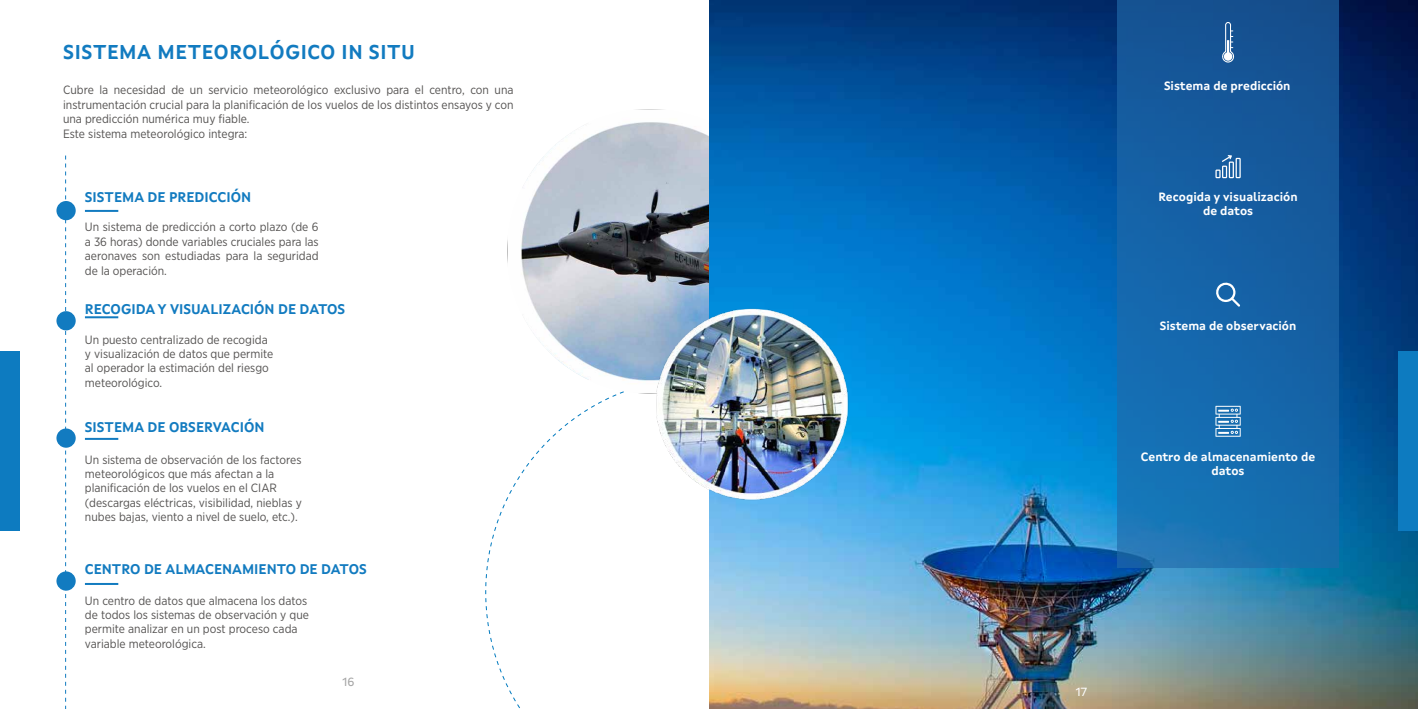
<style>
.page{position:relative;width:1418px;height:709px;background:#fff}
.page>*{position:absolute;margin:0;border:0;box-sizing:border-box;transform-origin:0 0}
.t1{font:700 20px "Xunta Sans";letter-spacing:.03em;color:#127bc0}
.t2{font:700 14px "Xunta Sans";color:#127bc0}
.t3{font:12px/14.4px "Gotham Narrow";color:#545251}
.t4{font:700 12px/14.4px "Xunta Sans";color:#fff;text-align:center}
.t5{font:12px "Xunta Sans";color:#a3a3a3}
.t6{font:12px "Xunta Sans";color:#fefefe}
</style>
<div class="page">
<img style="left:507px;top:109px;width:202px;height:301px">
<div style="left:56px;top:201px;width:20px;height:19px;background:#127bc0;border-radius:50%"></div>
<div style="left:56px;top:428px;width:20px;height:20px;background:#127bc0;border-radius:50%"></div>
<div style="left:56px;top:311px;width:20px;height:19px;background:#127bc0;border-radius:50%"></div>
<div style="left:56px;top:571px;width:20px;height:19px;background:#127bc0;border-radius:50%"></div>
<svg style="left:65px;top:155px;width:1px;height:554px"></svg>
<hr style="left:85px;top:210px;width:33px;height:2px;background:#127bc0">
<hr style="left:85px;top:438px;width:33px;height:2px;background:#127bc0">
<hr style="left:85px;top:583px;width:33px;height:2px;background:#127bc0">
<hr style="left:85px;top:316px;width:33px;height:2px;background:#127bc0">
<div style="left:0;top:351px;width:19px;height:179px;background:#0d7bc0"></div>
<img style="left:709px;top:0;width:708px;height:709px">
<div style="left:1117px;top:0;width:221px;height:568px;background:linear-gradient(to bottom,#145093,#1774b7)"></div>
<svg style="left:1221px;top:22px;width:13px;height:41px"></svg>
<svg style="left:1215px;top:282px;width:25px;height:25px"></svg>
<svg style="left:1215px;top:155px;width:25px;height:23px"></svg>
<svg style="left:1215px;top:406px;width:25px;height:31px"></svg>
<img style="left:647px;top:299px;width:214px;height:211px">
<div style="left:1398px;top:351px;width:19px;height:179px;background:#0d7bc0"></div>
<h1 class="t1" style="left:63px;top:40px;width:353px">SISTEMA METEOROLÓGICO IN SITU</h1>
<p class="t3" style="left:63px;top:83px;width:452px">Cubre la necesidad de un servicio meteorológico exclusivo para el centro, con una instrumentación crucial para la planificación de los vuelos de los distintos ensayos y con una predicción numérica muy fiable.<br>Este sistema meteorológico integra:</p>
<p class="t2" style="left:85px;top:188px;width:168px">SISTEMA DE PREDICCIÓN</p>
<p class="t3" style="left:85px;top:220px;width:235px;text-align:justify">Un sistema de predicción a corto plazo (de 6 a 36 horas) donde variables cruciales para las aeronaves son estudiadas para la seguridad de la operación.</p>
<p class="t2" style="left:85px;top:300px;width:262px">RECOGIDA Y VISUALIZACIÓN DE DATOS</p>
<p class="t3" style="left:85px;top:332px;width:190px">Un puesto centralizado de recogida y visualización de datos que permite al operador la estimación del riesgo meteorológico.</p>
<p class="t2" style="left:85px;top:418px;width:181px">SISTEMA DE OBSERVACIÓN</p>
<p class="t3" style="left:85px;top:452px;width:218px">Un sistema de observación de los factores meteorológicos que más afectan a la planificación de los vuelos en el CIAR (descargas eléctricas, visibilidad, nieblas y nubes bajas, viento a nivel de suelo, etc.).</p>
<p class="t2" style="left:85px;top:560px;width:283px">CENTRO DE ALMACENAMIENTO DE DATOS</p>
<p class="t3" style="left:85px;top:593px;width:226px">Un centro de datos que almacena los datos de todos los sistemas de observación y que permite analizar en un post proceso cada variable meteorológica.</p>
<p class="t5" style="left:342px;top:674px;width:13px">16</p>
<p class="t4" style="left:1164px;top:79px;width:128px">Sistema de predicción</p>
<p class="t4" style="left:1158px;top:189px;width:141px">Recogida y visualización de datos</p>
<p class="t4" style="left:1159px;top:318px;width:138px">Sistema de observación</p>
<p class="t4" style="left:1140px;top:449px;width:176px">Centro de almacenamiento de datos</p>
<p class="t6" style="left:1075px;top:684px;width:13px">17</p>
</div>
